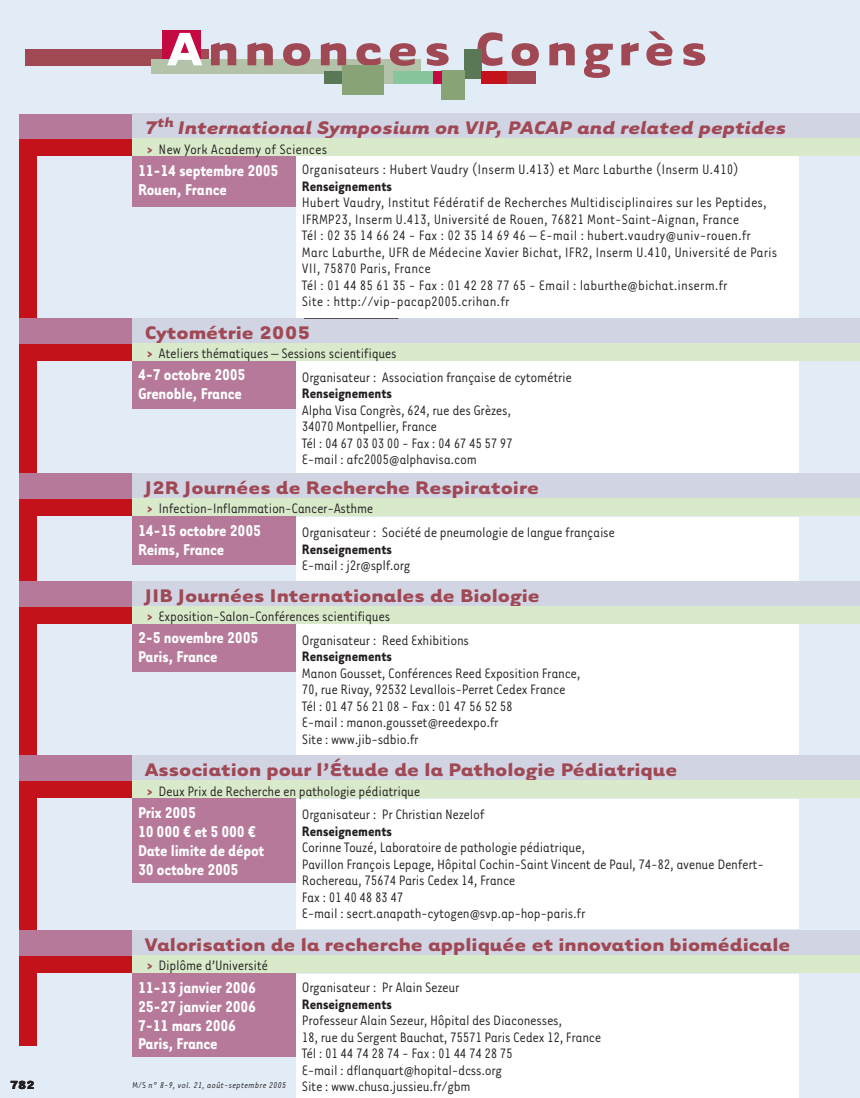
<style>
.page{position:relative;width:860px;height:1098px;background:#fff}
.page>*{position:absolute;margin:0;border:0;box-sizing:border-box;transform-origin:0 0}
.t1{font:700 54px "Tarzana Wide";letter-spacing:.1em;color:#a04854}
.t2{font:700 21px "Tarzana Wide";color:#a04854}
.t3{font:italic 700 21px "Tarzana Wide";color:#a04854}
.t4{font:700 18px/18.9px "Tarzana Narrow";letter-spacing:-.01em;color:#fff}
.t5{font:15.75px/16.5px "Tarzana Narrow";letter-spacing:-.02em;color:#231f20}
.t6{font:15.75px/16.5px "Tarzana Narrow";color:#231f20}
.t7{font:700 15.75px "Tarzana Narrow";color:#231f20}
.t8{font:700 13.5px "Tarzana Wide";color:#231f20}
.t9{font:italic 9.75px "Tarzana Narrow";letter-spacing:.025em;color:#231f20}
.s1{color:#fff}
.s2{font-weight:700;color:#a04854}
.s3{font-style:normal}
</style>
<div class="page">
<div style="left:0;top:0;width:859px;height:1098px;background:#e2ecf7"></div>
<div style="left:19px;top:146px;width:17px;height:899px;background:#c4121a"></div>
<div style="left:25px;top:50px;width:183px;height:16px;background:#a04854"></div>
<div style="left:162px;top:30px;width:38px;height:34px;background:#c40941"></div>
<div style="left:151px;top:59px;width:269px;height:15px;background:#b3c3aa"></div>
<div style="left:324px;top:71px;width:19px;height:13px;background:#5a7756"></div>
<div style="left:464px;top:50px;width:17px;height:29px;background:#5a7756"></div>
<div style="left:392px;top:71px;width:41px;height:13px;background:#86c59e"></div>
<div style="left:441px;top:71px;width:23px;height:29px;background:#88a476"></div>
<div style="left:381px;top:71px;width:12px;height:13px;background:#b3c3aa"></div>
<div style="left:433px;top:71px;width:8px;height:13px;background:#c40941"></div>
<div style="left:481px;top:71px;width:37px;height:13px;background:#c4121a"></div>
<div style="left:507px;top:71px;width:28px;height:13px;background:#a04854"></div>
<div style="left:341px;top:66px;width:42px;height:29px;background:#88a476"></div>
<div style="left:19px;top:956px;width:170px;height:17px;background:#c4121a"></div>
<div style="left:19px;top:930px;width:170px;height:26px;background:#b6799a"></div>
<div style="left:132px;top:930px;width:727px;height:26px;background:#d1d5e3"></div>
<div style="left:132px;top:973px;width:164px;height:84px;background:#b6799a"></div>
<div style="left:296px;top:974px;width:501px;height:124px;background:#fff"></div>
<div style="left:132px;top:956px;width:727px;height:17px;background:#d9eaca"></div>
<div style="left:19px;top:499px;width:170px;height:17px;background:#c4121a"></div>
<div style="left:19px;top:473px;width:170px;height:26px;background:#b6799a"></div>
<div style="left:132px;top:473px;width:727px;height:26px;background:#d1d5e3"></div>
<div style="left:132px;top:516px;width:164px;height:48px;background:#b6799a"></div>
<div style="left:296px;top:517px;width:501px;height:64px;background:#fff"></div>
<div style="left:132px;top:499px;width:727px;height:17px;background:#d9eaca"></div>
<div style="left:19px;top:343px;width:170px;height:17px;background:#c4121a"></div>
<div style="left:19px;top:318px;width:170px;height:25px;background:#b6799a"></div>
<div style="left:132px;top:318px;width:727px;height:25px;background:#d1d5e3"></div>
<div style="left:132px;top:360px;width:164px;height:49px;background:#b6799a"></div>
<div style="left:296px;top:362px;width:501px;height:111px;background:#fff"></div>
<div style="left:132px;top:343px;width:727px;height:17px;background:#d9eaca"></div>
<div style="left:19px;top:781px;width:170px;height:17px;background:#c4121a"></div>
<div style="left:19px;top:755px;width:170px;height:26px;background:#b6799a"></div>
<div style="left:132px;top:755px;width:727px;height:26px;background:#d1d5e3"></div>
<div style="left:132px;top:798px;width:164px;height:85px;background:#b6799a"></div>
<div style="left:296px;top:799px;width:501px;height:130px;background:#fff"></div>
<div style="left:132px;top:781px;width:727px;height:17px;background:#d9eaca"></div>
<div style="left:19px;top:606px;width:170px;height:17px;background:#c4121a"></div>
<div style="left:19px;top:581px;width:170px;height:25px;background:#b6799a"></div>
<div style="left:132px;top:581px;width:727px;height:25px;background:#d1d5e3"></div>
<div style="left:132px;top:623px;width:164px;height:49px;background:#b6799a"></div>
<div style="left:296px;top:624px;width:501px;height:131px;background:#fff"></div>
<div style="left:132px;top:606px;width:727px;height:17px;background:#d9eaca"></div>
<div style="left:19px;top:139px;width:170px;height:17px;background:#c4121a"></div>
<div style="left:19px;top:114px;width:170px;height:25px;background:#b6799a"></div>
<div style="left:132px;top:113px;width:727px;height:26px;background:#d1d5e3"></div>
<div style="left:132px;top:156px;width:164px;height:51px;background:#b6799a"></div>
<div style="left:296px;top:156px;width:501px;height:162px;background:#fff"></div>
<div style="left:132px;top:139px;width:727px;height:17px;background:#d9eaca"></div>
<h1 class="t1" style="left:167px;top:31px;width:541px"><span class="s1">A</span>nnonces Congrès</h1>
<h2 class="t3" style="left:145px;top:121px;width:642px">7<sup>th</sup> International Symposium on VIP, PACAP and related peptides</h2>
<p class="t4" style="left:138px;top:163px;width:142px">11-14 septembre 2005<br>Rouen, France</p>
<p class="t6" style="left:302px;top:163px;width:438px">Organisateurs : Hubert Vaudry (Inserm U.413) et Marc Laburthe (Inserm U.410)</p>
<p class="t6" style="left:147px;top:142px;width:182px"><span class="s2">&gt;</span> New York Academy of Sciences</p>
<p class="t7" style="left:302px;top:181px;width:91px">Renseignements</p>
<p class="t6" style="left:302px;top:196px;width:476px">Hubert Vaudry, Institut Fédératif de Recherches Multidisciplinaires sur les Peptides, IFRMP23, Inserm U.413, Université de Rouen, 76821 Mont-Saint-Aignan, France<br>Tél : 02 35 14 66 24 - Fax : 02 35 14 69 46 – E-mail : hubert.vaudry@univ-rouen.fr Marc Laburthe, UFR de Médecine Xavier Bichat, IFR2, Inserm U.410, Université de Paris VII, 75870 Paris, France<br>Tél : 01 44 85 61 35 - Fax : 01 42 28 77 65 - Email : laburthe@bichat.inserm.fr<br>Site : http://vip-pacap2005.crihan.fr</p>
<h2 class="t2" style="left:145px;top:326px;width:167px">Cytométrie 2005</h2>
<p class="t4" style="left:138px;top:367px;width:109px">4-7 octobre 2005<br>Grenoble, France</p>
<p class="t5" style="left:302px;top:370px;width:271px">Organisateur : Association française de cytométrie</p>
<p class="t5" style="left:147px;top:347px;width:251px"><span class="s2">&gt;</span> Ateliers thématiques – Sessions scientifiques</p>
<p class="t7" style="left:302px;top:388px;width:91px">Renseignements</p>
<p class="t5" style="left:302px;top:403px;width:212px">Alpha Visa Congrès, 624, rue des Grèzes, 34070 Montpellier, France<br>Tél : 04 67 03 03 00 - Fax : 04 67 45 57 97<br>E-mail : afc2005@alphavisa.com</p>
<h2 class="t2" style="left:145px;top:481px;width:395px">J2R Journées de Recherche Respiratoire</h2>
<p class="t4" style="left:138px;top:522px;width:124px">14-15 octobre 2005<br>Reims, France</p>
<p class="t5" style="left:302px;top:525px;width:314px">Organisateur : Société de pneumologie de langue française</p>
<p class="t5" style="left:147px;top:502px;width:228px"><span class="s2">&gt;</span> Infection-Inflammation-Cancer-Asthme</p>
<p class="t7" style="left:302px;top:543px;width:91px">Renseignements</p>
<p class="t5" style="left:302px;top:558px;width:110px">E-mail : j2r@splf.org</p>
<h2 class="t2" style="left:145px;top:588px;width:396px">JIB Journées Internationales de Biologie</h2>
<p class="t4" style="left:138px;top:630px;width:122px">2-5 novembre 2005<br>Paris, France</p>
<p class="t5" style="left:302px;top:633px;width:168px">Organisateur : Reed Exhibitions</p>
<p class="t5" style="left:147px;top:610px;width:245px"><span class="s2">&gt;</span> Exposition-Salon-Conférences scientifiques</p>
<p class="t7" style="left:302px;top:651px;width:91px">Renseignements</p>
<p class="t5" style="left:302px;top:666px;width:280px">Manon Gousset, Conférences Reed Exposition France, 70, rue Rivay, 92532 Levallois-Perret Cedex France Tél : 01 47 56 21 08 - Fax : 01 47 56 52 58<br>E-mail : manon.gousset@reedexpo.fr<br>Site : www.jib-sdbio.fr</p>
<h2 class="t2" style="left:145px;top:763px;width:534px">Association pour l’Étude de la Pathologie Pédiatrique</h2>
<p class="t4" style="left:138px;top:804px;width:128px">Prix 2005<br>10 000 € et 5 000 €<br>Date limite de dépot<br>30 octobre 2005</p>
<p class="t5" style="left:302px;top:807px;width:184px">Organisateur : Pr Christian Nezelof</p>
<p class="t5" style="left:147px;top:784px;width:275px"><span class="s2">&gt;</span> Deux Prix de Recherche en pathologie pédiatrique</p>
<p class="t7" style="left:302px;top:826px;width:91px">Renseignements</p>
<p class="t5" style="left:302px;top:840px;width:463px">Corinne Touzé, Laboratoire de pathologie pédiatrique,<br>Pavillon François Lepage, Hôpital Cochin-Saint Vincent de Paul, 74-82, avenue Denfert-Rochereau, 75674 Paris Cedex 14, France<br>Fax : 01 40 48 83 47<br>E-mail : secrt.anapath-cytogen@svp.ap-hop-paris.fr</p>
<h2 class="t2" style="left:145px;top:938px;width:647px">Valorisation de la recherche appliquée et innovation biomédicale</h2>
<p class="t4" style="left:138px;top:979px;width:120px">11-13 janvier 2006<br>25-27 janvier 2006<br>7-11 mars 2006<br>Paris, France</p>
<p class="t5" style="left:302px;top:980px;width:159px">Organisateur : Pr Alain Sezeur</p>
<p class="t5" style="left:147px;top:959px;width:122px"><span class="s2">&gt;</span> Diplôme d’Université</p>
<p class="t7" style="left:302px;top:999px;width:91px">Renseignements</p>
<p class="t5" style="left:302px;top:1013px;width:301px">Professeur Alain Sezeur, Hôpital des Diaconesses,<br>18, rue du Sergent Bauchat, 75571 Paris Cedex 12, France Tél : 01 44 74 28 74 - Fax : 01 44 74 28 75<br>E-mail : dflanquart@hopital-dcss.org<br>Site : www.chusa.jussieu.fr/gbm</p>
<p class="t8" style="left:10px;top:1080px;width:26px">782</p>
<p class="t9" style="left:140px;top:1082px;width:136px"><span class="s3">M/S</span> n° 6-7, vol. 21, juin-juillet 2005</p>
<p class="t9" style="left:132px;top:1082px;width:155px"><span class="s3">M/S</span> n° 8-9, vol. 21, août-septembre 2005</p>
</div>
